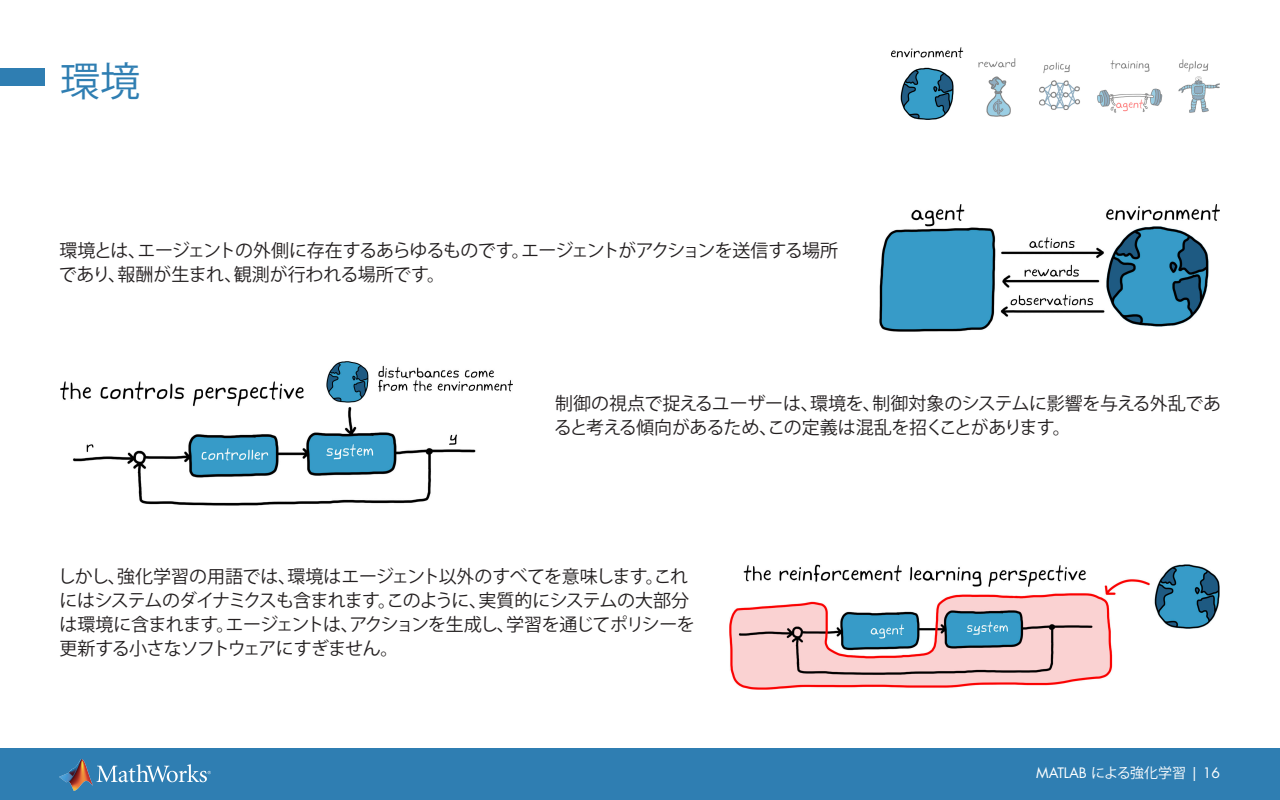
<style>
.page{position:relative;width:1280px;height:800px;background:#fff}
.page>*{position:absolute;margin:0;border:0;box-sizing:border-box;transform-origin:0 0}
.Section_Header{font:40px "Koz Go Pro";color:#2f7eb2}
.body_copy_-_large{font:18px/24px "Koz Go Pro";letter-spacing:-.04em;color:#231f20}
.body_copy_-_large-2{font:18px/24px "Koz Go Pro";letter-spacing:-.02em;color:#231f20}
.t1{font:14px "Futura Std";color:#fff}
.s1{font-family:"Koz Go Pro"}
</style>
<div class="page">
<div style="left:0;top:748px;width:1280px;height:52px;background:#2f7eb2"></div>
<svg style="left:97px;top:764px;width:114px;height:18px"></svg>
<img style="left:59px;top:760px;width:33px;height:30px">
<div style="left:0;top:68px;width:45px;height:18px;background:#2f7eb2"></div>
<img style="left:60px;top:361px;width:452px;height:144px">
<img style="left:891px;top:47px;width:73px;height:73px">
<img style="left:978px;top:59px;width:38px;height:58px">
<img style="left:1039px;top:62px;width:41px;height:48px">
<img style="left:1097px;top:60px;width:66px;height:53px">
<img style="left:1178px;top:59px;width:41px;height:54px">
<img style="left:729px;top:564px;width:491px;height:125px">
<img style="left:880px;top:204px;width:340px;height:128px">
<p class="Section_Header" style="left:60px;top:55px;width:81px">環境</p>
<p class="body_copy_-_large" style="left:59px;top:239px;width:781px">環境とは、エージェントの外側に存在するあらゆるものです。エージェントがアクションを送信する場所であり、報酬が生まれ、観測が行われる場所です。</p>
<p class="body_copy_-_large-2" style="left:554px;top:392px;width:669px">制御の視点で捉えるユーザーは、環境を、制御対象のシステムに影響を与える外乱であると考える傾向があるため、この定義は混乱を招くことがあります。</p>
<p class="body_copy_-_large" style="left:58px;top:565px;width:639px">しかし、強化学習の用語では、環境はエージェント以外のすべてを意味します。これにはシステムのダイナミクスも含まれます。このように、実質的にシステムの大部分は環境に含まれます。エージェントは、アクションを生成し、学習を通じてポリシーを更新する小さなソフトウェアにすぎません。</p>
<p class="t1" style="left:1036px;top:763px;width:185px">MATLAB <span class="s1">による強化学習</span> | 16</p>
</div>
